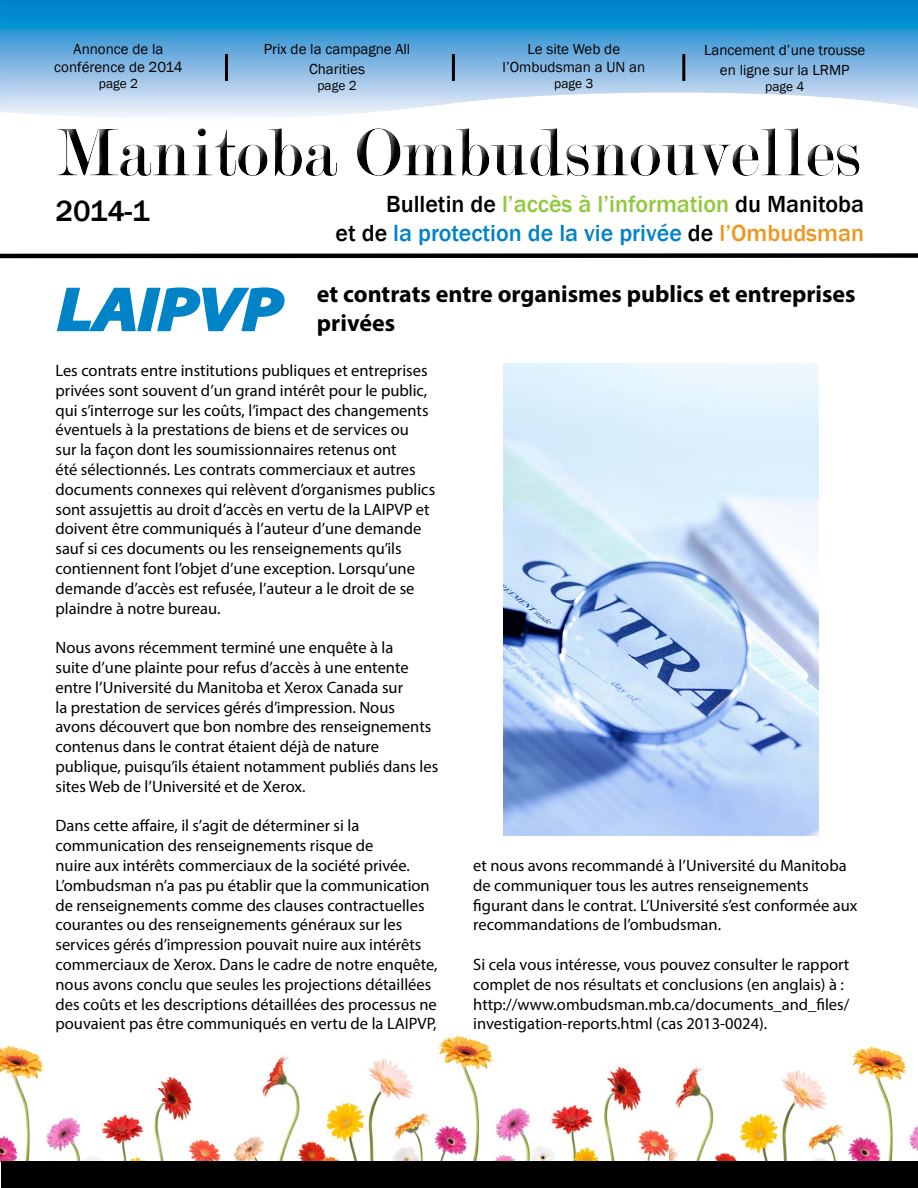
<style>
.page{position:relative;width:918px;height:1188px;background:#fff}
.page>*{position:absolute;margin:0;border:0;box-sizing:border-box;transform-origin:0 0}
.t1{font:italic 700 60px "Myriad Pro";color:#0083c7;scale:1.2 1}
.t2{font:500 30px "Franklin Gothic";color:#000}
.t3{font:500 24px/28.8px "Franklin Gothic";color:#000;text-align:right}
.t4{font:700 24px/28.8px "Myriad Pro";color:#000}
.t5{font:16.5px/19.8px "Myriad Pro";color:#000}
.t6{font:15px/18px "Franklin Gothic";color:#000;text-align:center}
.t7{font:13.5px "Franklin Gothic";color:#000}
.s1{color:#92c83e}
.s2{color:#0083c7}
.s3{color:#ee9721}
</style>
<div class="page">
<img style="left:234px;top:1035px;width:436px;height:126px">
<img style="left:0;top:1045px;width:221px;height:118px">
<img style="left:670px;top:1046px;width:248px;height:115px">
<svg style="left:0;top:0;width:918px;height:117px;background:#71b6e1"></svg>
<div style="left:1px;top:1161px;width:917px;height:27px;background:#000"></div>
<div style="left:0;top:253px;width:918px;height:5px;background:#000"></div>
<hr style="left:452px;top:54px;width:3px;height:27px;background:#000">
<hr style="left:682px;top:54px;width:3px;height:27px;background:#000">
<hr style="left:225px;top:54px;width:3px;height:27px;background:#000">
<svg style="left:56px;top:287px;width:229px;height:45px"></svg>
<img style="left:503px;top:364px;width:315px;height:471px">
<div style="left:48px;top:121px;width:822px;height:66px;background:#000;opacity:.75"></div>
<p class="t6" style="left:54px;top:40px;width:130px">Annonce de la conférence de 2014</p>
<p class="t7" style="left:99px;top:75px;width:41px">page 2</p>
<h2 class="t2" style="left:56px;top:192px;width:96px">2014-1</h2>
<p class="t6" style="left:264px;top:39px;width:148px;line-height:19.8px">Prix de la campagne All<br>Charities</p>
<p class="t7" style="left:317px;top:77px;width:41px">page 2</p>
<p class="t6" style="left:503px;top:40px;width:144px">Le site Web de l’Ombudsman a UN an</p>
<p class="t7" style="left:554px;top:75px;width:41px">page 3</p>
<p class="t6" style="left:704px;top:41px;width:163px;line-height:19.8px">Lancement d’une trousse en ligne sur la LRMP</p>
<p class="t7" style="left:765px;top:78px;width:41px">page 4</p>
<h3 class="t3" style="left:336px;top:190px;width:530px">Bulletin de <span class="s1">l’accès à l’information</span> du Manitoba<br>et de <span class="s2">la protection de la vie privée</span> de <span class="s3">l’Ombudsman</span></h3>
<h1 class="t1" style="left:57px;top:270px;width:189px">LAIPVP</h1>
<h3 class="t4" style="left:317px;top:279px;width:540px">et contrats entre organismes publics et entreprises privées</h3>
<p class="t5" style="left:56px;top:360px;width:381px">Les contrats entre institutions publiques et entreprises privées sont souvent d’un grand intérêt pour le public, qui s’interroge sur les coûts, l’impact des changements éventuels à la prestations de biens et de services ou<br>sur la façon dont les soumissionnaires retenus ont<br>été sélectionnés. Les contrats commerciaux et autres documents connexes qui relèvent d’organismes publics sont assujettis au droit d’accès en vertu de la LAIPVP et doivent être communiqués à l’auteur d’une demande sauf si ces documents ou les renseignements qu’ils contiennent font l’objet d’une exception. Lorsqu’une demande d’accès est refusée, l’auteur a le droit de se plaindre à notre bureau.</p>
<p class="t5" style="left:56px;top:637px;width:384px">Nous avons récemment terminé une enquête à la<br>suite d’une plainte pour refus d’accès à une entente entre l’Université du Manitoba et Xerox Canada sur<br>la prestation de services gérés d’impression. Nous avons découvert que bon nombre des renseignements contenus dans le contrat étaient déjà de nature publique, puisqu’ils étaient notamment publiés dans les sites Web de l’Université et de Xerox.</p>
<p class="t5" style="left:56px;top:816px;width:384px">Dans cette affaire, il s’agit de déterminer si la communication des renseignements risque de<br>nuire aux intérêts commerciaux de la société privée.<br>L’ombudsman n’a pas pu établir que la communication de renseignements comme des clauses contractuelles courantes ou des renseignements généraux sur les services gérés d’impression pouvait nuire aux intérêts commerciaux de Xerox. Dans le cadre de notre enquête, nous avons conclu que seules les projections détaillées des coûts et les descriptions détaillées des processus ne pouvaient pas être communiqués en vertu de la LAIPVP,</p>
<p class="t5" style="left:473px;top:855px;width:386px">et nous avons recommandé à l’Université du Manitoba de communiquer tous les autres renseignements figurant dans le contrat. L’Université s’est conformée aux recommandations de l’ombudsman.</p>
<p class="t5" style="left:473px;top:954px;width:378px">Si cela vous intéresse, vous pouvez consulter le rapport complet de nos résultats et conclusions (en anglais) à : http://www.ombudsman.mb.ca/documents_and_files/ investigation-reports.html (cas 2013-0024).</p>
</div>
